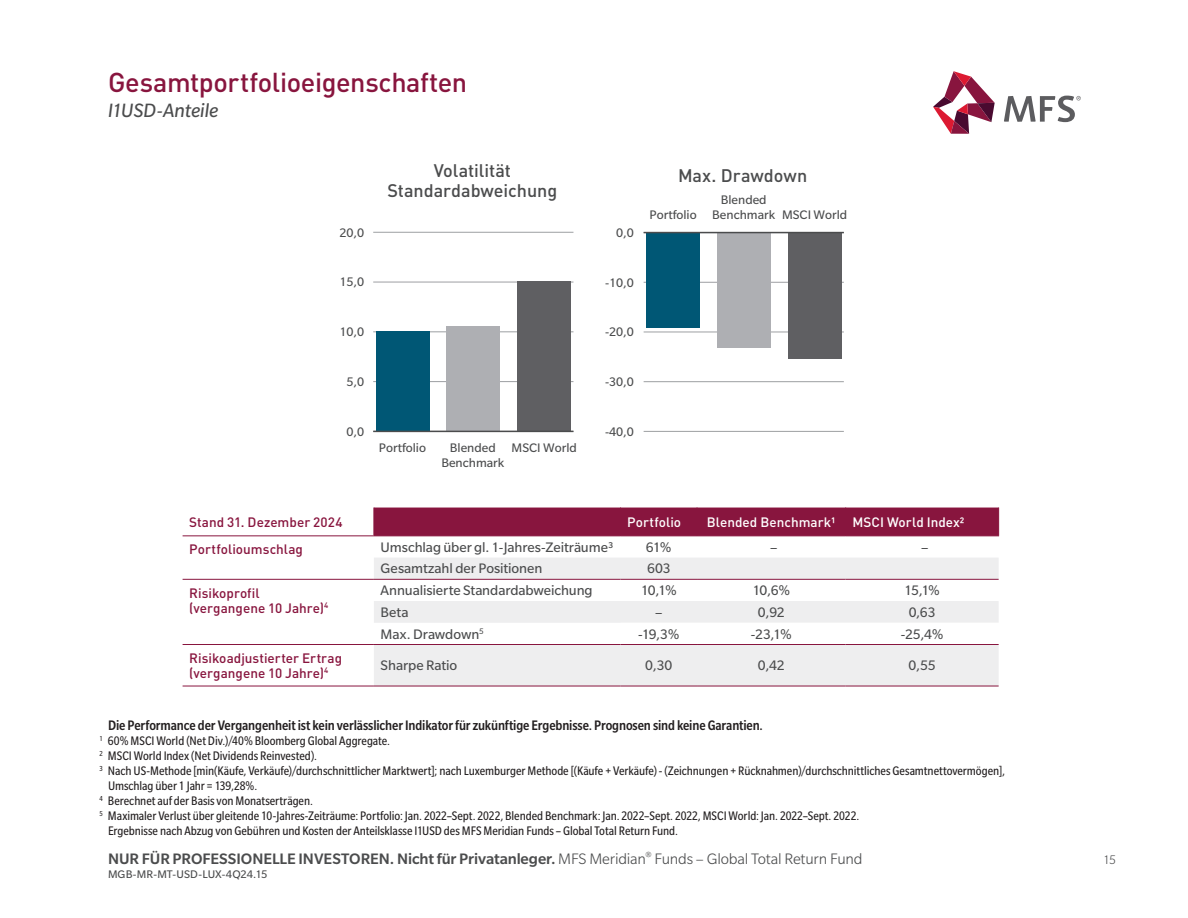
<style>
.page{position:relative;width:1188px;height:918px;background:#fff}
.page>*{position:absolute;margin:0;border:0;box-sizing:border-box;transform-origin:0 0}
.Headline_DIN{font:500 27px "DINOT";letter-spacing:-.015em;color:#88153e}
.Page_Subheader{font:italic 21px "Slate Std";letter-spacing:-.005em;color:#4b4c4d}
.t1{font:500 18px "DINOT";letter-spacing:-.005em;color:#4b4c4d}
.t2{font:500 16.5px "Slate Std";letter-spacing:-.005em;color:#4b4c4d}
.Slate_Reg_10_Left_Grey{font:15px "Slate Std";letter-spacing:-.005em;color:#4b4c4d}
.Disclosure_second_line{font:500 condensed 15px "Slate Std";letter-spacing:-.005em;color:#231f20}
.Disclosure_first_line{font:condensed 13.5px/15px "Slate Std";letter-spacing:-.005em;color:#231f20}
.DIN_Med_9_Left_Burgundy{font:500 13.5px/15px "DINOT";color:#88153e}
.t3{font:13.5px/14.9px "Slate Std";color:#4b4c4d;text-align:center}
.Disclosure_second_line-2{font:condensed 13.5px "Slate Std";letter-spacing:-.005em;color:#231f20}
.DIN_Med_9_Left_Burgundy-2{font:500 13.5px "DINOT";color:#fff}
.t4{font:300 13.5px "Slate Std";color:#4b4c4d}
.t5{font:12px "Slate Std";letter-spacing:.005em;color:#4b4c4d}
.s1{font-weight:300}
</style>
<div class="page">
<svg style="left:933px;top:71px;width:62px;height:63px"></svg>
<svg style="left:1004px;top:96px;width:77px;height:26px"></svg>
<svg style="left:183px;top:536px;width:816px;height:150px"></svg>
<div style="left:374px;top:558px;width:625px;height:128px;background:#eeeeef"></div>
<div style="left:374px;top:579px;width:247px;height:22px;background:#fff"></div>
<svg style="left:621px;top:580px;width:378px;height:21px"></svg>
<div style="left:374px;top:623px;width:247px;height:22px;background:#fff"></div>
<svg style="left:621px;top:623px;width:378px;height:21px"></svg>
<hr style="left:621px;top:579px;width:76px;height:1px;background:#88153e">
<hr style="left:697px;top:579px;width:149px;height:1px;background:#88153e">
<hr style="left:846px;top:579px;width:153px;height:1px;background:#88153e">
<hr style="left:183px;top:535px;width:191px;height:1px;background:#88153e">
<div style="left:373px;top:508px;width:626px;height:28px;background:#88153e"></div>
<hr style="left:374px;top:535px;width:247px;height:1px;background:#88153e">
<hr style="left:621px;top:535px;width:76px;height:1px;background:#88153e">
<hr style="left:697px;top:535px;width:149px;height:1px;background:#88153e">
<hr style="left:846px;top:535px;width:153px;height:1px;background:#88153e">
<hr style="left:183px;top:644px;width:191px;height:1px;background:#88153e">
<hr style="left:374px;top:644px;width:247px;height:1px;background:#88153e">
<hr style="left:621px;top:644px;width:76px;height:1px;background:#88153e">
<hr style="left:697px;top:644px;width:149px;height:1px;background:#88153e">
<hr style="left:846px;top:644px;width:153px;height:1px;background:#88153e">
<hr style="left:183px;top:579px;width:191px;height:1px;background:#88153e">
<hr style="left:374px;top:579px;width:247px;height:1px;background:#88153e">
<hr style="left:374px;top:686px;width:247px;height:1px;background:#88153e">
<hr style="left:621px;top:686px;width:76px;height:1px;background:#88153e">
<hr style="left:697px;top:686px;width:149px;height:1px;background:#88153e">
<hr style="left:846px;top:686px;width:153px;height:1px;background:#88153e">
<hr style="left:183px;top:686px;width:191px;height:1px;background:#88153e">
<hr style="left:373px;top:381px;width:200px;height:1px;background:#9d9fa2">
<hr style="left:373px;top:332px;width:200px;height:1px;background:#9d9fa2">
<hr style="left:373px;top:282px;width:200px;height:1px;background:#9d9fa2">
<hr style="left:373px;top:232px;width:200px;height:1px;background:#9d9fa2">
<div style="left:376px;top:331px;width:53px;height:100px;background:#005775"></div>
<div style="left:447px;top:326px;width:53px;height:105px;background:#aeafb3"></div>
<div style="left:518px;top:281px;width:53px;height:150px;background:#5f5f62"></div>
<hr style="left:373px;top:431px;width:200px;height:1px;background:#4b4c4d">
<hr style="left:644px;top:431px;width:200px;height:1px;background:#9d9fa2">
<hr style="left:644px;top:381px;width:200px;height:1px;background:#9d9fa2">
<hr style="left:644px;top:332px;width:200px;height:1px;background:#9d9fa2">
<hr style="left:644px;top:282px;width:200px;height:1px;background:#9d9fa2">
<div style="left:646px;top:233px;width:54px;height:95px;background:#005775"></div>
<div style="left:717px;top:233px;width:53px;height:115px;background:#aeafb3"></div>
<div style="left:788px;top:233px;width:53px;height:126px;background:#5f5f62"></div>
<hr style="left:644px;top:232px;width:200px;height:1px;background:#4b4c4d">
<p class="Headline_DIN" style="left:108px;top:65px;width:361px">Gesamtportfolioeigenschaften</p>
<p class="Page_Subheader" style="left:108px;top:100px;width:112px">I1USD-Anteile</p>
<p class="t1" style="left:434px;top:159px;width:79px">Volatilität</p>
<p class="t1" style="left:678px;top:164px;width:131px">Max. Drawdown</p>
<p class="t1" style="left:387px;top:179px;width:171px">Standardabweichung</p>
<p class="t3" style="left:712px;top:192px;width:137px;text-align:left;text-indent:9px">Blended<br>Benchmark MSCI World</p>
<p class="t3" style="left:649px;top:207px;width:49px">Portfolio</p>
<p class="t3" style="left:340px;top:225px;width:26px">20,0</p>
<p class="t3" style="left:616px;top:225px;width:19px">0,0</p>
<p class="t3" style="left:340px;top:275px;width:26px">15,0</p>
<p class="t3" style="left:605px;top:275px;width:30px">-10,0</p>
<p class="t3" style="left:340px;top:324px;width:26px">10,0</p>
<p class="t3" style="left:605px;top:324px;width:30px">-20,0</p>
<p class="t3" style="left:347px;top:374px;width:19px">5,0</p>
<p class="t3" style="left:605px;top:374px;width:30px">-30,0</p>
<p class="t3" style="left:347px;top:424px;width:19px">0,0</p>
<p class="t3" style="left:605px;top:424px;width:30px">-40,0</p>
<p class="t3" style="left:379px;top:441px;width:49px">Portfolio</p>
<p class="t3" style="left:441px;top:441px;width:65px">Blended<br>Benchmark</p>
<p class="t3" style="left:512px;top:441px;width:67px">MSCI World</p>
<p class="DIN_Med_9_Left_Burgundy" style="left:189px;top:514px;width:155px">Stand 31. Dezember 2024</p>
<p class="DIN_Med_9_Left_Burgundy-2" style="left:627px;top:513px;width:55px">Portfolio</p>
<p class="DIN_Med_9_Left_Burgundy-2" style="left:707px;top:513px;width:130px">Blended Benchmark¹</p>
<p class="DIN_Med_9_Left_Burgundy-2" style="left:852px;top:513px;width:113px">MSCI World Index²</p>
<p class="DIN_Med_9_Left_Burgundy" style="left:189px;top:542px;width:115px">Portfolioumschlag</p>
<p class="Slate_Reg_10_Left_Grey" style="left:381px;top:539px;width:235px">Umschlag über gl. 1-Jahres-Zeiträume³</p>
<p class="Slate_Reg_10_Left_Grey" style="left:646px;top:539px;width:27px">61%</p>
<p class="Slate_Reg_10_Left_Grey" style="left:770px;top:539px;width:9px">–</p>
<p class="Slate_Reg_10_Left_Grey" style="left:921px;top:539px;width:9px">–</p>
<p class="Slate_Reg_10_Left_Grey" style="left:381px;top:561px;width:163px">Gesamtzahl der Positionen</p>
<p class="Slate_Reg_10_Left_Grey" style="left:647px;top:561px;width:25px">603</p>
<p class="DIN_Med_9_Left_Burgundy" style="left:189px;top:585px;width:141px">Risikoprofil (vergangene 10 Jahre)<sup>4</sup></p>
<p class="Slate_Reg_10_Left_Grey" style="left:381px;top:583px;width:214px">Annualisierte Standardabweichung</p>
<p class="Slate_Reg_10_Left_Grey" style="left:641px;top:583px;width:38px">10,1%</p>
<p class="Slate_Reg_10_Left_Grey" style="left:752px;top:583px;width:39px">10,6%</p>
<p class="Slate_Reg_10_Left_Grey" style="left:904px;top:583px;width:37px">15,1%</p>
<p class="Slate_Reg_10_Left_Grey" style="left:381px;top:604px;width:29px">Beta</p>
<p class="Slate_Reg_10_Left_Grey" style="left:655px;top:604px;width:9px">–</p>
<p class="Slate_Reg_10_Left_Grey" style="left:758px;top:604px;width:28px">0,92</p>
<p class="Slate_Reg_10_Left_Grey" style="left:909px;top:604px;width:28px">0,63</p>
<p class="Slate_Reg_10_Left_Grey" style="left:381px;top:626px;width:105px">Max. Drawdown<sup>5</sup></p>
<p class="Slate_Reg_10_Left_Grey" style="left:638px;top:626px;width:43px">-19,3%</p>
<p class="Slate_Reg_10_Left_Grey" style="left:751px;top:626px;width:42px">-23,1%</p>
<p class="Slate_Reg_10_Left_Grey" style="left:901px;top:626px;width:44px">-25,4%</p>
<p class="DIN_Med_9_Left_Burgundy" style="left:189px;top:650px;width:154px">Risikoadjustierter Ertrag (vergangene 10 Jahre)<sup>4</sup></p>
<p class="Slate_Reg_10_Left_Grey" style="left:381px;top:658px;width:78px">Sharpe Ratio</p>
<p class="Slate_Reg_10_Left_Grey" style="left:645px;top:658px;width:29px">0,30</p>
<p class="Slate_Reg_10_Left_Grey" style="left:758px;top:658px;width:28px">0,42</p>
<p class="Slate_Reg_10_Left_Grey" style="left:909px;top:658px;width:29px">0,55</p>
<p class="Disclosure_second_line" style="left:108px;top:718px;width:656px">Die Performance der Vergangenheit ist kein verlässlicher Indikator für zukünftige Ergebnisse. Prognosen sind keine Garantien.</p>
<p class="Disclosure_first_line" style="left:99px;top:733px;width:292px"><sup>1</sup> 60% MSCI World (Net Div.)/40% Bloomberg Global Aggregate.</p>
<p class="Disclosure_first_line" style="left:99px;top:748px;width:219px"><sup>2</sup> MSCI World Index (Net Dividends Reinvested).</p>
<p class="Disclosure_first_line" style="left:108px;top:763px;width:899px;text-indent:-9px"><sup>3</sup> Nach US-Methode [min(Käufe, Verkäufe)/durchschnittlicher Marktwert]; nach Luxemburger Methode [(Käufe + Verkäufe) - (Zeichnungen + Rücknahmen)/durchschnittliches Gesamtnettovermögen],<br>Umschlag über 1 Jahr = 139,28%.</p>
<p class="Disclosure_first_line" style="left:99px;top:793px;width:215px"><sup>4</sup> Berechnet auf der Basis von Monatserträgen.</p>
<p class="Disclosure_first_line" style="left:99px;top:808px;width:761px"><sup>5</sup> Maximaler Verlust über gleitende 10-Jahres-Zeiträume: Portfolio: Jan. 2022–Sept. 2022, Blended Benchmark: Jan. 2022–Sept. 2022, MSCI World: Jan. 2022–Sept. 2022.</p>
<p class="Disclosure_second_line-2" style="left:108px;top:824px;width:572px">Ergebnisse nach Abzug von Gebühren und Kosten der Anteilsklasse I1USD des MFS Meridian Funds – Global Total Return Fund.</p>
<p class="t2" style="left:108px;top:850px;width:756px">NUR FÜR PROFESSIONELLE INVESTOREN. Nicht für Privatanleger. <span class="s1">MFS Meridian</span><sup>®</sup> <span class="s1">Funds – Global Total Return Fund</span></p>
<p class="t4" style="left:1103px;top:853px;width:14px">15</p>
<p class="t5" style="left:108px;top:867px;width:161px">MGB-MR-MT-USD-LUX-4Q24.15</p>
</div>
